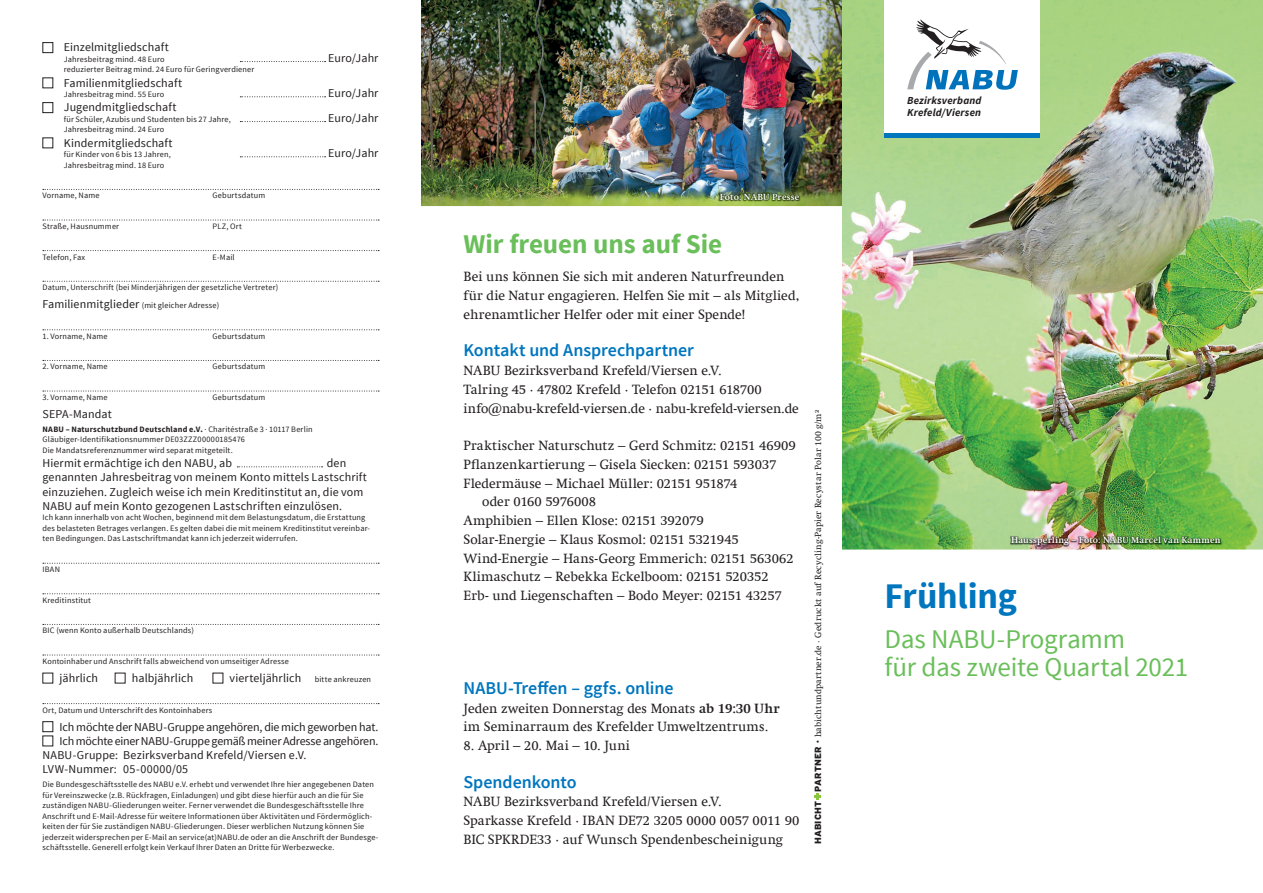
<style>
.page{position:relative;width:1263px;height:893px;background:#fff}
.page>*{position:absolute;margin:0;border:0;box-sizing:border-box;transform-origin:0 0}
.t1{font:700 36px "Source Sans Pro";letter-spacing:-.005em;color:#0076be}
.t2{font:27px/28.2px "Source Sans Pro";letter-spacing:-.01em;color:#6abf5a}
.t3{font:700 27px "Source Sans Pro";letter-spacing:-.005em;color:#6abf5a}
.t4{font:600 18px "Source Sans Pro";letter-spacing:-.005em;color:#0076be}
.t5{font:13.5px/18.8px "Swift Com";letter-spacing:.005em;color:#231f20}
.t6{font:12px/14.2px "Source Sans Pro";letter-spacing:.01em;color:#231f20}
.t7{font:12px "Source Sans Pro";letter-spacing:-.015em;color:#231f20}
.t8{font:12px "Source Sans Pro";letter-spacing:-.01em;color:#231f20}
.t9{font:italic 700 10.8px/11.7px "Source Sans Pro";letter-spacing:.02em;color:#231f20}
.t10{font:9px "Swift Com";letter-spacing:.025em;color:#231f20}
.t11{font:700 9px "Swift Com";letter-spacing:.015em;color:#fff}
.t12{font:8.25px/10.5px "Source Sans Pro";letter-spacing:.02em;color:#231f20}
.s1{font-size:12px}
.s2{font-weight:700}
.s3{font-size:8.25px}
.s4{font-family:"Interstate";font-weight:900}
</style>
<div class="page">
<img style="left:421px;top:0;width:421px;height:206px">
<img style="left:718px;top:192px;width:83px;height:9px">
<img style="left:842px;top:0;width:421px;height:549px">
<img style="left:1010px;top:535px;width:212px;height:12px">
<div style="left:884px;top:0;width:156px;height:137px;background:#fff"></div>
<hr style="left:884px;top:133px;width:156px;height:4px;background:#0076be">
<svg style="left:815px;top:794px;width:6px;height:6px"></svg>
<svg style="left:907px;top:19px;width:111px;height:71px"></svg>
<svg style="left:43px;top:189px;width:336px;height:1px"></svg>
<svg style="left:43px;top:220px;width:336px;height:1px"></svg>
<svg style="left:43px;top:250px;width:336px;height:1px"></svg>
<svg style="left:43px;top:281px;width:336px;height:1px"></svg>
<svg style="left:43px;top:329px;width:336px;height:1px"></svg>
<svg style="left:43px;top:360px;width:336px;height:1px"></svg>
<svg style="left:43px;top:391px;width:336px;height:1px"></svg>
<svg style="left:43px;top:563px;width:336px;height:1px"></svg>
<svg style="left:43px;top:593px;width:336px;height:1px"></svg>
<svg style="left:43px;top:624px;width:336px;height:1px"></svg>
<svg style="left:43px;top:655px;width:336px;height:1px"></svg>
<svg style="left:43px;top:703px;width:336px;height:1px"></svg>
<div style="left:43px;top:42px;width:10px;height:11px;border:1px solid #231f20"></div>
<svg style="left:240px;top:61px;width:86px;height:1px"></svg>
<svg style="left:240px;top:96px;width:86px;height:1px"></svg>
<div style="left:43px;top:102px;width:10px;height:11px;border:1px solid #231f20"></div>
<svg style="left:240px;top:121px;width:86px;height:1px"></svg>
<svg style="left:240px;top:156px;width:86px;height:1px"></svg>
<svg style="left:237px;top:466px;width:86px;height:1px"></svg>
<div style="left:43px;top:721px;width:10px;height:11px;border:1px solid #231f20"></div>
<h3 class="t6" style="left:64px;top:41px;width:106px">Einzelmitgliedschaft</h3>
<p class="t12" style="left:64px;top:54px;width:102px">Jahresbeitrag mind. 48 Euro</p>
<h3 class="t6" style="left:328px;top:51px;width:52px">Euro/Jahr</h3>
<p class="t12" style="left:64px;top:65px;width:192px">reduzierter Beitrag mind. 24 Euro für Geringverdiener</p>
<h3 class="t6" style="left:64px;top:76px;width:120px">Familienmitgliedschaft</h3>
<p class="t12" style="left:64px;top:89px;width:102px">Jahresbeitrag mind. 55 Euro</p>
<h3 class="t6" style="left:328px;top:86px;width:52px">Euro/Jahr</h3>
<h3 class="t6" style="left:64px;top:101px;width:114px">Jugendmitgliedschaft</h3>
<p class="t12" style="left:64px;top:114px;width:169px">für Schüler, Azubis und Studenten bis 27 Jahre,</p>
<h3 class="t6" style="left:328px;top:111px;width:52px">Euro/Jahr</h3>
<p class="t12" style="left:64px;top:125px;width:102px">Jahresbeitrag mind. 24 Euro</p>
<h3 class="t6" style="left:64px;top:136px;width:110px">Kindermitgliedschaft</h3>
<p class="t12" style="left:64px;top:149px;width:109px">für Kinder von 6 bis 13 Jahren,</p>
<h3 class="t6" style="left:328px;top:146px;width:52px">Euro/Jahr</h3>
<p class="t12" style="left:64px;top:160px;width:102px">Jahresbeitrag mind. 18 Euro</p>
<p class="t12" style="left:43px;top:190px;width:59px">Vorname, Name</p>
<p class="t12" style="left:213px;top:190px;width:54px">Geburtsdatum</p>
<p class="t12" style="left:43px;top:221px;width:78px">Straße, Hausnummer</p>
<p class="t12" style="left:213px;top:221px;width:31px">PLZ, Ort</p>
<p class="t12" style="left:43px;top:252px;width:44px">Telefon, Fax</p>
<p class="t12" style="left:213px;top:252px;width:24px">E-Mail</p>
<p class="t12" style="left:43px;top:278px;width:237px;line-height:18px">Datum, Unterschrift (bei Minderjährigen der gesetzliche Vertreter)<br><span class="s1">Familienmitglieder</span> (mit gleicher Adresse)</p>
<p class="t12" style="left:43px;top:331px;width:67px">1. Vorname, Name</p>
<p class="t12" style="left:213px;top:331px;width:54px">Geburtsdatum</p>
<p class="t12" style="left:43px;top:361px;width:67px">2. Vorname, Name</p>
<p class="t12" style="left:213px;top:361px;width:54px">Geburtsdatum</p>
<p class="t12" style="left:43px;top:392px;width:67px">3. Vorname, Name</p>
<p class="t12" style="left:213px;top:392px;width:54px">Geburtsdatum</p>
<h3 class="t6" style="left:43px;top:407px;width:71px">SEPA-Mandat</h3>
<p class="t12" style="left:43px;top:424px;width:272px"><span class="s2">NABU – Naturschutzbund Deutschland e.V.</span> · Charitéstraße 3 · 10117 Berlin<br>Gläubiger-Identifikationsnummer DE03ZZZ00000185476<br>Die Mandatsreferenznummer wird separat mitgeteilt.</p>
<h3 class="t6" style="left:43px;top:456px;width:191px">Hiermit ermächtige ich den NABU, ab</h3>
<h3 class="t6" style="left:43px;top:456px;width:326px;text-indent:284px">den genannten Jahresbeitrag von meinem Konto mittels Lastschrift einzuziehen. Zugleich weise ich mein Kreditinstitut an, die vom NABU auf mein Konto gezogenen Lastschriften einzulösen.</h3>
<p class="t12" style="left:43px;top:513px;width:329px">Ich kann innerhalb von acht Wochen, beginnend mit dem Belastungsdatum, die Erstattung des belasteten Betrages verlangen. Es gelten dabei die mit meinem Kreditinstitut vereinbar&shy;ten Bedingungen. Das Lastschriftmandat kann ich jederzeit widerrufen.</p>
<p class="t12" style="left:43px;top:564px;width:19px">IBAN</p>
<p class="t12" style="left:43px;top:595px;width:50px">Kreditinstitut</p>
<p class="t12" style="left:43px;top:625px;width:153px">BIC (wenn Konto außerhalb Deutschlands)</p>
<p class="t12" style="left:43px;top:656px;width:248px">Kontoinhaber und Anschrift falls abweichend von umseitiger Adresse</p>
<h3 class="t6" style="left:60px;top:671px;width:40px">jährlich</h3>
<h3 class="t6" style="left:132px;top:671px;width:63px">halbjährlich</h3>
<h3 class="t6" style="left:230px;top:671px;width:143px">vierteljährlich <span class="s3">bitte ankreuzen</span></h3>
<p class="t12" style="left:43px;top:705px;width:171px">Ort, Datum und Unterschrift des Kontoinhabers</p>
<h3 class="t8" style="left:60px;top:719px;width:320px">Ich möchte der NABU-Gruppe angehören, die mich geworben hat.</h3>
<h3 class="t7" style="left:60px;top:733px;width:320px">Ich möchte einer NABU-Gruppe gemäß meiner Adresse angehören.</h3>
<h3 class="t6" style="left:43px;top:748px;width:266px">NABU-Gruppe: Bezirksverband Krefeld/Viersen e.V.</h3>
<h3 class="t6" style="left:43px;top:762px;width:147px">LVW-Nummer: 05-00000/05</h3>
<p class="t12" style="left:43px;top:780px;width:337px">Die Bundesgeschäftsstelle des NABU e.V. erhebt und verwendet Ihre hier angegebenen Daten für Vereinszwecke (z.B. Rückfragen, Einladungen) und gibt diese hierfür auch an die für Sie zuständigen NABU-Gliederungen weiter. Ferner verwendet die Bundesgeschäftsstelle Ihre Anschrift und E-Mail-Adresse für weitere Informationen über Aktivitäten und Fördermöglich&shy;keiten der für Sie zuständigen NABU-Gliederungen. Dieser werblichen Nutzung können Sie jederzeit widersprechen per E-Mail an service(at)NABU.de oder an die Anschrift der Bundesge&shy;schäftsstelle. Generell erfolgt kein Verkauf Ihrer Daten an Dritte für Werbezwecke.</p>
<p class="t11" style="left:720px;top:191px;width:81px">Foto: NABU Presse</p>
<h2 class="t3" style="left:463px;top:227px;width:260px">Wir freuen uns auf Sie</h2>
<h3 class="t5" style="left:463px;top:267px;width:337px">Bei uns können Sie sich mit anderen Naturfreunden für die Natur engagieren. Helfen Sie mit – als Mitglied, ehrenamtlicher Helfer oder mit einer Spende!</h3>
<h3 class="t4" style="left:463px;top:339px;width:232px">Kontakt und Ansprechpartner</h3>
<h3 class="t5" style="left:463px;top:361px;width:337px">NABU Bezirksverband Krefeld/Viersen e.V.<br>Talring 45 · 47802 Krefeld · Telefon 02151 618700 info@nabu-krefeld-viersen.de · nabu-krefeld-viersen.de</h3>
<h3 class="t5" style="left:463px;top:436px;width:334px">Praktischer Naturschutz – Gerd Schmitz: 02151 46909</h3>
<h3 class="t5" style="left:463px;top:455px;width:314px">Pflanzenkartierung – Gisela Siecken: 02151 593037</h3>
<h3 class="t5" style="left:463px;top:474px;width:275px">Fledermäuse – Michael Müller: 02151 951874</h3>
<h3 class="t5" style="left:482px;top:492px;width:115px">oder 0160 5976008</h3>
<h3 class="t5" style="left:463px;top:511px;width:242px">Amphibien – Ellen Klose: 02151 392079</h3>
<h3 class="t5" style="left:463px;top:530px;width:277px">Solar-Energie – Klaus Kosmol: 02151 5321945</h3>
<h3 class="t5" style="left:463px;top:549px;width:332px">Wind-Energie – Hans-Georg Emmerich: 02151 563062</h3>
<h3 class="t5" style="left:463px;top:567px;width:307px">Klimaschutz – Rebekka Eckelboom: 02151 520352</h3>
<h3 class="t5" style="left:463px;top:586px;width:320px">Erb- und Liegenschaften – Bodo Meyer: 02151 43257</h3>
<h3 class="t4" style="left:463px;top:676px;width:212px">NABU-Treffen – ggfs. online</h3>
<h3 class="t5" style="left:463px;top:699px;width:318px">Jeden zweiten Donnerstag des Monats <span class="s2">ab 19:30 Uhr </span>im Seminarraum des Krefelder Umweltzentrums.</h3>
<h3 class="t5" style="left:463px;top:736px;width:168px">8. April – 20. Mai – 10. Juni</h3>
<h3 class="t4" style="left:463px;top:770px;width:115px">Spendenkonto</h3>
<h3 class="t5" style="left:463px;top:792px;width:337px">NABU Bezirksverband Krefeld/Viersen e.V.<br>Sparkasse Krefeld · IBAN DE72 3205 0000 0057 0011 90<br>BIC SPKRDE33 · auf Wunsch Spendenbescheinigung</h3>
<p class="t10" style="left:813px;top:844px;width:436px;rotate:-90deg"><span class="s4">HABICHT PARTNER ·</span> habichtundpartner.de · Gedruckt auf Recycling-Papier Recystar Polar 100 g/m²</p>
<h3 class="t9" style="left:907px;top:95px;width:76px">Bezirksverband<br>Krefeld/Viersen</h3>
<p class="t11" style="left:1011px;top:535px;width:211px">Haussperling – Foto: NABU Marcel van Kammen</p>
<h1 class="t1" style="left:884px;top:573px;width:134px">Frühling</h1>
<h2 class="t2" style="left:884px;top:625px;width:305px">Das NABU-Programm<br>für das zweite Quartal 2021</h2>
</div>
